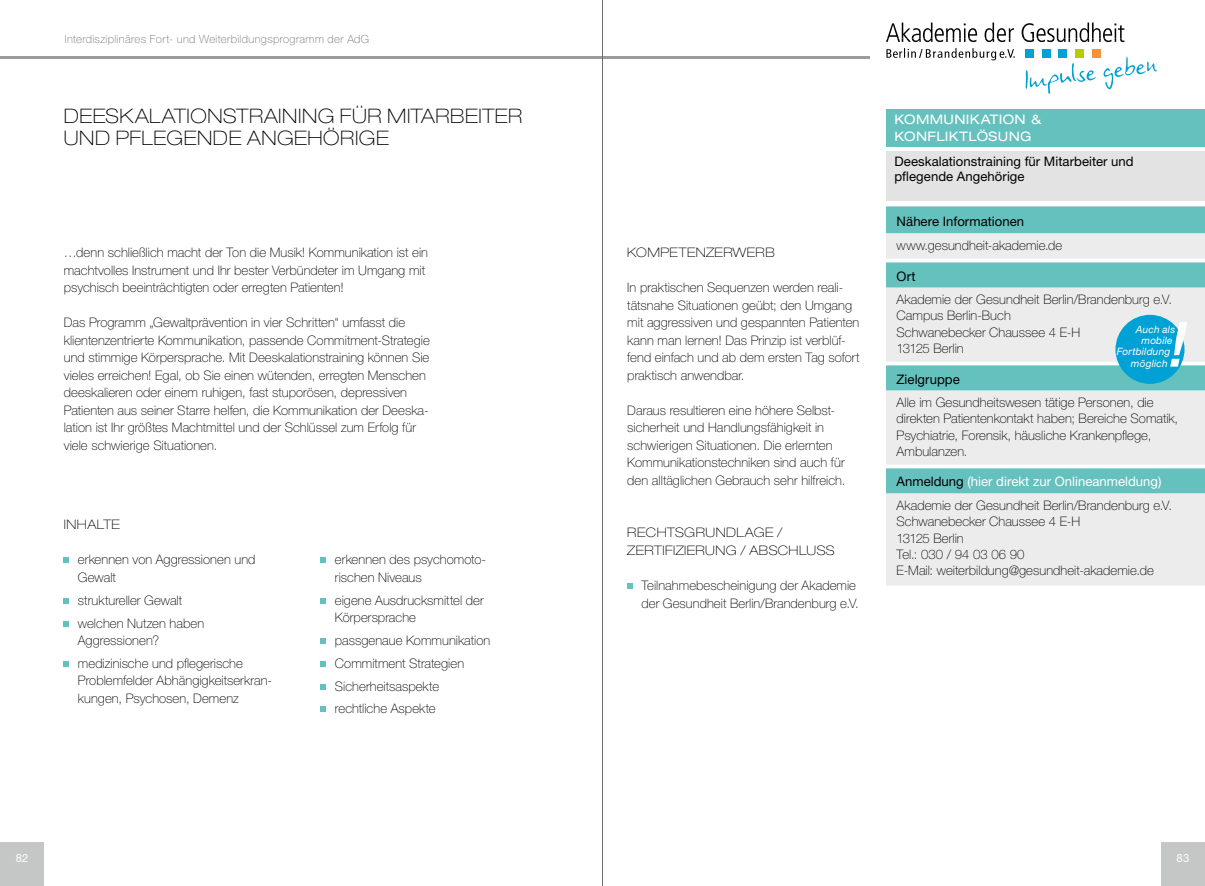
<style>
.page{position:relative;width:1205px;height:886px;background:#fff}
.page>*{position:absolute;margin:0;border:0;box-sizing:border-box;transform-origin:0 0}
.über_klein{font:italic 700 condensed 59.25px "Helvetica LT Std";color:#fff}
.über{font:100 expanded 20px/22.5px "Helvetica Neue LT Std";letter-spacing:.03em;color:#000}
.grund{font:100 13.12px/17.5px "Helvetica Neue LT Std";color:#000}
.Einzug{font:100 13.12px/17.5px "Helvetica Neue LT Std";letter-spacing:.005em;color:#000}
.grund-2{font:13.12px/15px "Helvetica Neue LT Std";letter-spacing:.005em;color:#000}
.über_klein-2{font:100 expanded 13.12px/17.5px "Helvetica Neue LT Std";letter-spacing:.035em;color:#000}
.grund-3{font:13.12px "Helvetica Neue LT Std";color:#fff}
.zwischen_über{font:expanded 13.12px/17.5px "Helvetica Neue LT Std";letter-spacing:.03em;color:#fff}
.t1{font:100 11.25px "Helvetica Neue LT Std";letter-spacing:.035em;color:#6e6e6e}
.t2{font:11.25px "Helvetica Neue LT Std";color:#fff}
.grund-4{font:italic 10.12px/11.1px "Helvetica Neue LT Std";letter-spacing:.015em;color:#fff;text-align:center}
.s1{color:#000}
</style>
<div class="page">
<div style="left:886px;top:151px;width:319px;height:50px;background:#e3e3e3"></div>
<div style="left:1160px;top:842px;width:45px;height:44px;background:#c5c6c6"></div>
<div style="left:0;top:842px;width:44px;height:44px;background:#c5c6c6"></div>
<hr style="left:0;top:56px;width:869px;height:2px;background:#9c9c9d">
<svg style="left:1025px;top:53px;width:133px;height:41px"></svg>
<svg style="left:886px;top:23px;width:238px;height:19px"></svg>
<div style="left:1042px;top:49px;width:8px;height:9px;background:#00a1d4"></div>
<div style="left:1058px;top:49px;width:9px;height:9px;background:#00a1d4"></div>
<div style="left:1025px;top:49px;width:9px;height:9px;background:#00a1d4"></div>
<div style="left:1075px;top:49px;width:9px;height:9px;background:#b6cd00"></div>
<div style="left:1092px;top:49px;width:8px;height:9px;background:#f3943d"></div>
<svg style="left:886px;top:48px;width:128px;height:12px"></svg>
<div style="left:886px;top:206px;width:319px;height:27px;background:#65c1be"></div>
<svg style="left:886px;top:233px;width:319px;height:353px;background:#cee2e2"></svg>
<hr style="left:886px;top:259px;width:319px;height:3px;background:#fff">
<hr style="left:886px;top:362px;width:319px;height:3px;background:#fff">
<hr style="left:886px;top:465px;width:319px;height:3px;background:#fff">
<svg style="left:64px;top:558px;width:5px;height:5px"></svg>
<svg style="left:64px;top:598px;width:5px;height:5px"></svg>
<svg style="left:64px;top:621px;width:5px;height:5px"></svg>
<svg style="left:64px;top:661px;width:5px;height:5px"></svg>
<svg style="left:627px;top:583px;width:5px;height:6px"></svg>
<svg style="left:321px;top:558px;width:5px;height:5px"></svg>
<svg style="left:321px;top:598px;width:5px;height:5px"></svg>
<svg style="left:321px;top:638px;width:5px;height:5px"></svg>
<svg style="left:321px;top:661px;width:5px;height:5px"></svg>
<svg style="left:321px;top:684px;width:5px;height:5px"></svg>
<svg style="left:321px;top:707px;width:5px;height:5px"></svg>
<div style="left:1115px;top:315px;width:69px;height:69px;background:#00a1d4;border-radius:50%"></div>
<div style="left:886px;top:109px;width:319px;height:38px;background:#65c1be"></div>
<hr style="left:602px;top:0;width:1px;height:886px;background:#6e6e6e">
<p class="t1" style="left:65px;top:33px;width:306px">Interdisziplinäres Fort- und Weiterbildungsprogramm der AdG</p>
<p class="über" style="left:64px;top:104px;width:460px">DEESKALATIONSTRAINING FÜR MITARBEITER<br>UND PFLEGENDE ANGEHÖRIGE</p>
<p class="grund" style="left:64px;top:244px;width:366px">…denn schließlich macht der Ton die Musik! Kommunikation ist ein machtvolles Instrument und Ihr bester Verbündeter im Umgang mit psychisch beeinträchtigten oder erregten Patienten!</p>
<p class="grund" style="left:64px;top:314px;width:367px">Das Programm „Gewaltprävention in vier Schritten“ umfasst die klientenzentrierte Kommunikation, passende Commitment-Strategie und stimmige Körpersprache. Mit Deeskalationstraining können Sie vieles erreichen! Egal, ob Sie einen wütenden, erregten Menschen deeskalieren oder einem ruhigen, fast stuporösen, depressiven Patienten aus seiner Starre helfen, die Kommunikation der Deeska&shy;lation ist Ihr größtes Machtmittel und der Schlüssel zum Erfolg für viele schwierige Situationen.</p>
<p class="über_klein-2" style="left:64px;top:516px;width:58px">INHALTE</p>
<p class="Einzug" style="left:78px;top:551px;width:179px">erkennen von Aggressionen und<br>Gewalt</p>
<p class="Einzug" style="left:78px;top:591px;width:106px">struktureller Gewalt</p>
<p class="Einzug" style="left:78px;top:614px;width:128px">welchen Nutzen haben<br>Aggressionen?</p>
<p class="Einzug" style="left:78px;top:654px;width:194px">medizinische und pflegerische<br>Problemfelder Abhängigkeitserkran&shy;kungen, Psychosen, Demenz</p>
<p class="Einzug" style="left:335px;top:551px;width:153px">erkennen des psychomoto&shy;rischen Niveaus</p>
<p class="Einzug" style="left:335px;top:591px;width:150px">eigene Ausdrucksmittel der<br>Körpersprache</p>
<p class="Einzug" style="left:335px;top:631px;width:157px">passgenaue Kommunikation</p>
<p class="Einzug" style="left:335px;top:654px;width:131px">Commitment Strategien</p>
<p class="Einzug" style="left:335px;top:677px;width:106px">Sicherheitsaspekte</p>
<p class="Einzug" style="left:335px;top:700px;width:102px">rechtliche Aspekte</p>
<p class="über_klein-2" style="left:627px;top:244px;width:149px">KOMPETENZERWERB</p>
<p class="grund" style="left:627px;top:279px;width:234px">In praktischen Sequenzen werden reali&shy;tätsnahe Situationen geübt; den Umgang mit aggressiven und gespannten Patienten kann man lernen! Das Prinzip ist verblüf&shy;fend einfach und ab dem ersten Tag sofort praktisch anwendbar.</p>
<p class="grund" style="left:627px;top:401px;width:220px">Daraus resultieren eine höhere Selbst&shy;sicherheit und Handlungsfähigkeit in schwierigen Situationen. Die erlernten Kommunikationstechniken sind auch für den alltäglichen Gebrauch sehr hilfreich.</p>
<p class="über_klein-2" style="left:627px;top:524px;width:209px">RECHTSGRUNDLAGE /<br>ZERTIFIZIERUNG / ABSCHLUSS</p>
<p class="Einzug" style="left:641px;top:576px;width:219px">Teilnahmebescheinigung der Akademie der Gesundheit Berlin/Brandenburg e.V.</p>
<p class="zwischen_über" style="left:894px;top:110px;width:148px">KOMMUNIKATION &amp;<br>KONFLIKTLÖSUNG</p>
<p class="grund-2" style="left:894px;top:154px;width:241px">Deeskalationstraining für Mitarbeiter und pflegende Angehörige</p>
<p class="grund-2" style="left:896px;top:214px;width:129px">Nähere Informationen</p>
<p class="grund" style="left:896px;top:236px;width:167px">www.gesundheit-akademie.de</p>
<p class="grund-2" style="left:896px;top:268px;width:21px">Ort</p>
<p class="grund" style="left:896px;top:291px;width:277px">Akademie der Gesundheit Berlin/Brandenburg e.V.</p>
<p class="grund" style="left:896px;top:307px;width:116px">Campus Berlin-Buch</p>
<p class="grund" style="left:896px;top:324px;width:185px;line-height:16.2px">Schwanebecker Chaussee 4 E-H<br>13125 Berlin</p>
<p class="grund-2" style="left:896px;top:371px;width:65px">Zielgruppe</p>
<p class="grund" style="left:896px;top:394px;width:283px;line-height:16.2px">Alle im Gesundheitswesen tätige Personen, die direkten Patientenkontakt haben; Bereiche Somatik, Psychiatrie, Forensik, häusliche Krankenpflege, Ambulanzen.</p>
<p class="grund-3" style="left:896px;top:474px;width:266px"><span class="s1">Anmeldung</span> (hier direkt zur Onlineanmeldung)</p>
<p class="grund" style="left:896px;top:497px;width:277px">Akademie der Gesundheit Berlin/Brandenburg e.V.</p>
<p class="grund" style="left:896px;top:513px;width:185px">Schwanebecker Chaussee 4 E-H</p>
<p class="grund" style="left:896px;top:529px;width:69px">13125 Berlin</p>
<p class="grund" style="left:896px;top:545px;width:129px">Tel.: 030 / 94 03 06 90</p>
<p class="grund" style="left:896px;top:561px;width:259px">E-Mail: weiterbildung@gesundheit-akademie.de</p>
<p class="über_klein" style="left:1164px;top:308px;width:21px">!</p>
<p class="grund-4" style="left:1135px;top:324px;width:41px">Auch als mobile</p>
<p class="grund-4" style="left:1117px;top:346px;width:55px;text-align:right">Fortbildung möglich</p>
<p class="t2" style="left:16px;top:851px;width:14px">82</p>
<p class="t2" style="left:1176px;top:851px;width:14px">83</p>
</div>
